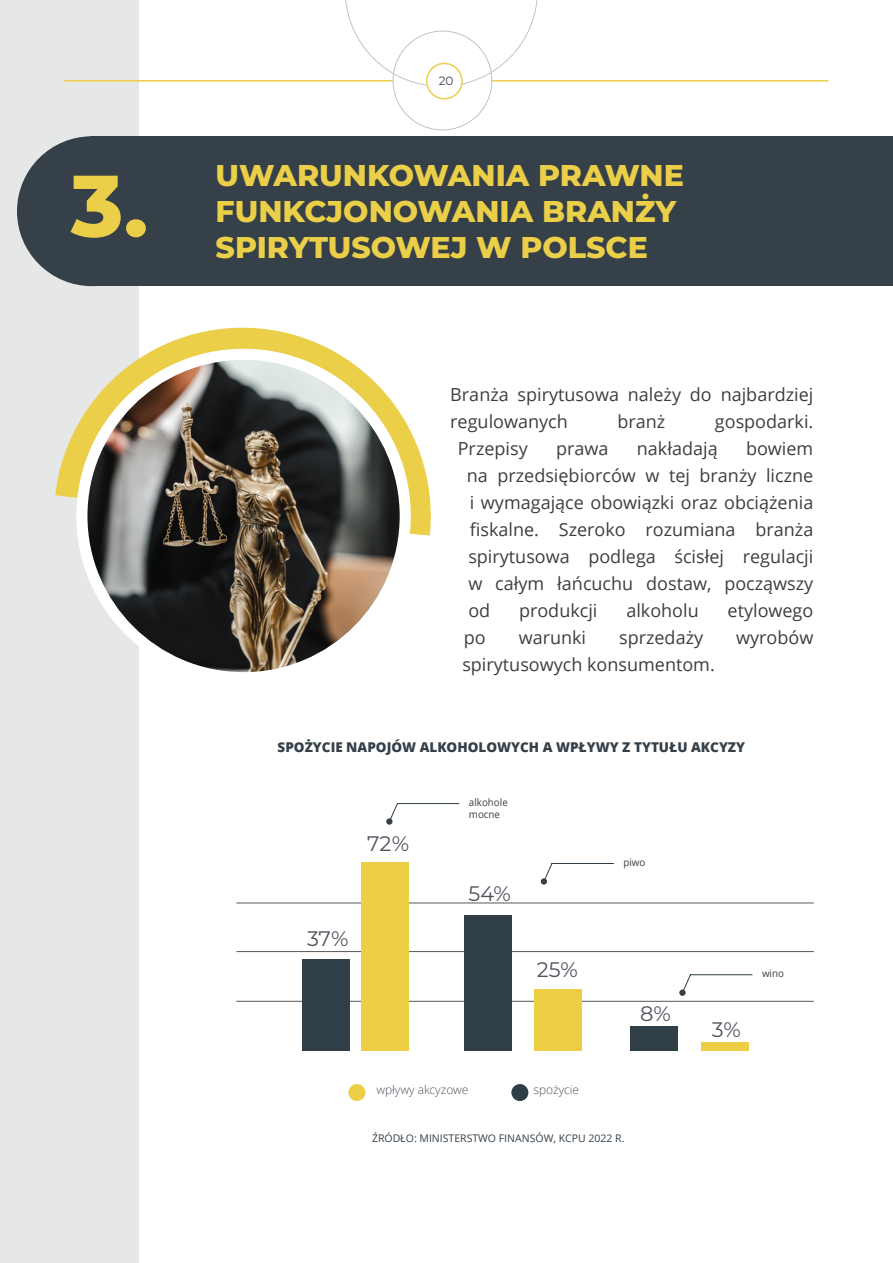
<style>
.page{position:relative;width:893px;height:1263px;background:#fff}
.page>*{position:absolute;margin:0;border:0;box-sizing:border-box;transform-origin:0 0}
.t1{font:800 87px "Montserrat";color:#ebcf48}
.t2{font:800 30px/36px "Montserrat";color:#ebcf48}
.t3{font:21px "Montserrat";color:#4f535c}
.t4{font:18px/27px "Open Sans";color:#3e3e3f}
.t5{font:800 13.5px "Open Sans";color:#354049}
.t6{font:300 12px "Open Sans";color:#4f535c}
.t7{font:12px "Montserrat";color:#374354}
.t8{font:10.5px "Open Sans";color:#354049}
.t9{font:10.2px/12.3px "Open Sans";color:#3e3e3f;scale:.96 1}
</style>
<div class="page">
<div style="left:0;top:0;width:139px;height:1263px;background:#e5e8e7"></div>
<div style="left:17px;top:136px;width:150px;height:150px;background:#354049;border-radius:50%"></div>
<div style="left:91px;top:136px;width:802px;height:150px;background:#354049"></div>
<svg style="left:55px;top:282px;width:376px;height:254px"></svg>
<div style="left:76px;top:349px;width:335px;height:334px;background:#fff;border-radius:50%"></div>
<img style="left:87px;top:360px;width:313px;height:312px;border-radius:156px">
<hr style="left:236px;top:1001px;width:578px;height:1px;background:#565757">
<hr style="left:236px;top:951px;width:578px;height:1px;background:#565757">
<hr style="left:236px;top:903px;width:578px;height:1px;background:#565757">
<div style="left:535px;top:989px;width:47px;height:62px;background:#edcf46"></div>
<div style="left:464px;top:916px;width:48px;height:135px;background:#2f3e47"></div>
<div style="left:701px;top:1043px;width:47px;height:8px;background:#edcf46"></div>
<div style="left:630px;top:1026px;width:48px;height:25px;background:#2f3e47"></div>
<div style="left:362px;top:862px;width:47px;height:189px;background:#edcf46"></div>
<div style="left:302px;top:959px;width:47px;height:92px;background:#2f3e47"></div>
<svg style="left:390px;top:803px;width:70px;height:16px"></svg>
<svg style="left:386px;top:818px;width:7px;height:7px"></svg>
<svg style="left:545px;top:863px;width:69px;height:17px"></svg>
<div style="left:541px;top:878px;width:6px;height:7px;background:#353f4a;border-radius:50%"></div>
<svg style="left:683px;top:974px;width:70px;height:16px"></svg>
<div style="left:679px;top:989px;width:7px;height:7px;background:#353f4a;border-radius:50%"></div>
<div style="left:348px;top:1084px;width:17px;height:17px;background:#edcf46;border-radius:50%"></div>
<div style="left:511px;top:1084px;width:17px;height:17px;background:#2f3e47;border-radius:50%"></div>
<hr style="left:64px;top:80px;width:764px;height:2px;background:#ebcf48">
<svg style="left:335px;top:0;width:212px;height:131px"></svg>
<div style="left:427px;top:63px;width:35px;height:36px;background:#fff;border-radius:50%"></div>
<div style="left:426px;top:63px;width:37px;height:36px;border:2px solid #ebcf48;border-radius:50%"></div>
<p class="t7" style="left:439px;top:73px;width:16px">20</p>
<h1 class="t1" style="left:71px;top:142px;width:79px">3.</h1>
<h2 class="t2" style="left:216px;top:156px;width:470px">UWARUNKOWANIA PRAWNE<br>FUNKCJONOWANIA BRANŻY<br>SPIRYTUSOWEJ W POLSCE</h2>
<p class="t4" style="left:450px;top:380px;width:365px">Branża spirytusowa należy do najbardziej regulowanych</p>
<p class="t4" style="left:617px;top:407px;width:49px">branż</p>
<p class="t4" style="left:715px;top:407px;width:100px">gospodarki.</p>
<p class="t4" style="left:458px;top:434px;width:71px">Przepisy</p>
<p class="t4" style="left:556px;top:434px;width:54px">prawa</p>
<p class="t4" style="left:637px;top:434px;width:82px">nakładają</p>
<p class="t4" style="left:467px;top:434px;width:348px;text-align:justify;text-indent:279px">bowiem na przedsiębiorców w tej branży liczne i wymagające obowiązki oraz obciążenia fiskalne. Szeroko rozumiana branża spirytusowa podlega ścisłej regulacji w całym łańcuchu dostaw, począwszy od</p>
<p class="t4" style="left:519px;top:596px;width:80px">produkcji</p>
<p class="t4" style="left:626px;top:596px;width:74px">alkoholu</p>
<p class="t4" style="left:728px;top:596px;width:87px">etylowego</p>
<p class="t4" style="left:464px;top:623px;width:23px">po</p>
<p class="t4" style="left:519px;top:623px;width:69px">warunki</p>
<p class="t4" style="left:619px;top:623px;width:86px">sprzedaży</p>
<p class="t4" style="left:736px;top:623px;width:79px">wyrobów</p>
<p class="t4" style="left:462px;top:650px;width:254px">spirytusowych konsumentom.</p>
<p class="t5" style="left:278px;top:737px;width:469px">SPOŻYCIE NAPOJÓW ALKOHOLOWYCH A WPŁYWY Z TYTUŁU AKCYZY</p>
<p class="t3" style="left:367px;top:829px;width:43px">72%</p>
<p class="t3" style="left:307px;top:924px;width:43px">37%</p>
<p class="t9" style="left:469px;top:795px;width:42px">alkohole mocne</p>
<p class="t3" style="left:468px;top:879px;width:44px">54%</p>
<p class="t3" style="left:537px;top:955px;width:43px">25%</p>
<p class="t9" style="left:623px;top:855px;width:24px">piwo</p>
<p class="t3" style="left:640px;top:999px;width:32px">8%</p>
<p class="t6" style="left:376px;top:1082px;width:94px">wpływy akcyzowe</p>
<p class="t6" style="left:533px;top:1082px;width:47px">spożycie</p>
<p class="t8" style="left:372px;top:1131px;width:254px">ŹRÓDŁO: MINISTERSTWO FINANSÓW, KCPU 2022 R.</p>
<p class="t3" style="left:712px;top:1015px;width:31px">3%</p>
<p class="t9" style="left:762px;top:967px;width:24px">wino</p>
</div>
